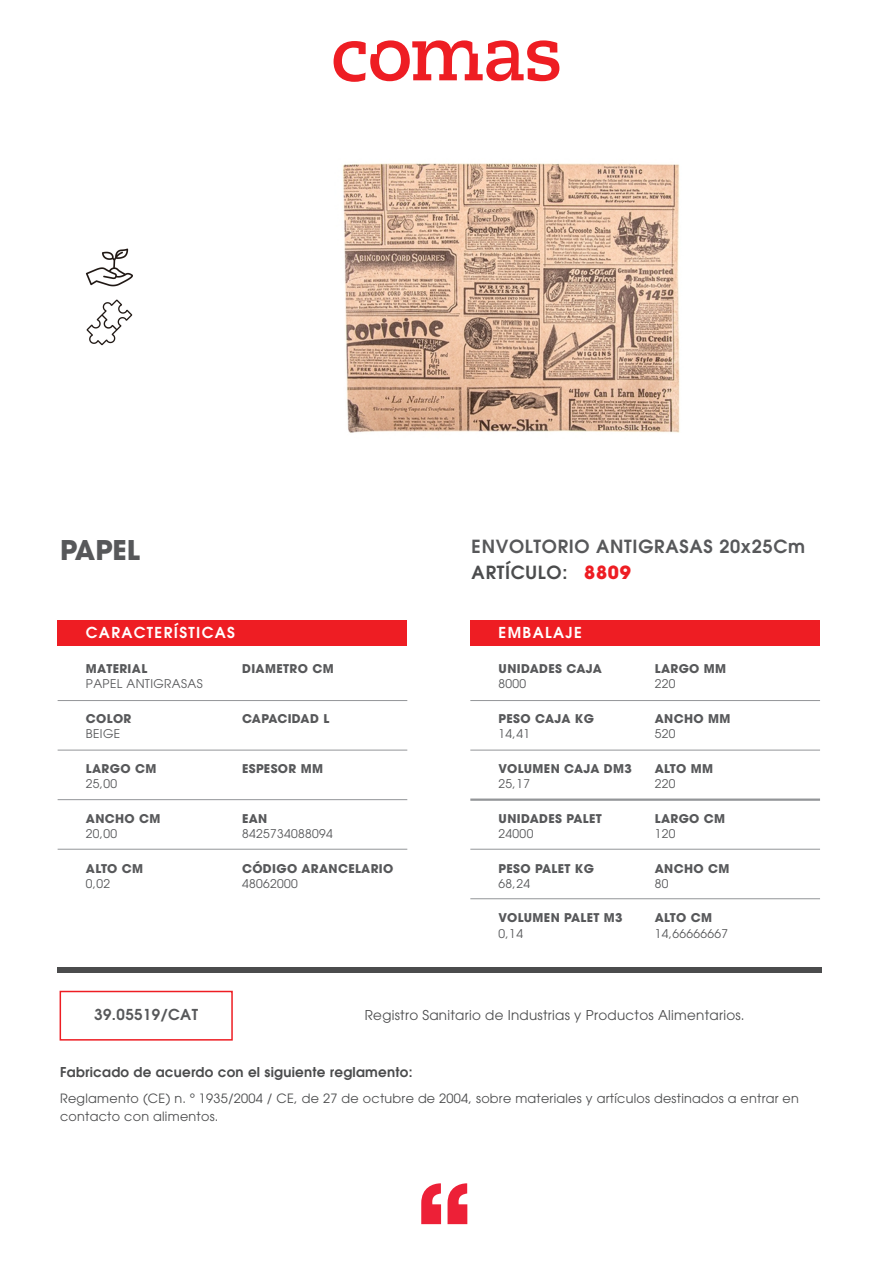
<style>
.page{position:relative;width:893px;height:1263px;background:#fff}
.page>*{position:absolute;margin:0;border:0;box-sizing:border-box;transform-origin:0 0}
.t1{font:700 27px "Avant Garde";color:#57585a}
.t2{font:600 18px/25.7px "Avant Garde";letter-spacing:.04em;color:#57585a}
.t3{font:600 15px "Avant Garde";letter-spacing:.09em;color:#fff}
.t4{font:600 15px "Avant Garde";letter-spacing:.03em;color:#57585a}
.t5{font:13.5px "Avant Garde";letter-spacing:.02em;color:#4b4c4d}
.t6{font:600 13.5px "Avant Garde";letter-spacing:.02em;color:#4b4c4d}
.t7{font:12.75px/18px "Avant Garde";letter-spacing:.02em;color:#4b4c4d}
.t8{font:700 12px "Avant Garde";letter-spacing:.03em;color:#57585a}
.t9{font:12px "Avant Garde";letter-spacing:.03em;color:#57585a}
.t10{font:700 12px "Avant Garde";letter-spacing:.01em;color:#57585a}
.s1{color:#4b4c4d}
.s2{font-weight:700;color:#ee1d23}
</style>
<div class="page">
<svg style="left:421px;top:1183px;width:20px;height:41px"></svg>
<svg style="left:448px;top:1183px;width:19px;height:41px"></svg>
<svg style="left:334px;top:40px;width:225px;height:42px"></svg>
<div style="left:58px;top:620px;width:349px;height:25px;background:#ee1d23"></div>
<div style="left:58px;top:967px;width:764px;height:6px;background:#4b4c4d"></div>
<hr style="left:58px;top:700px;width:349px;height:1px;background:#939598">
<hr style="left:58px;top:750px;width:349px;height:1px;background:#939598">
<hr style="left:58px;top:799px;width:349px;height:1px;background:#939598">
<hr style="left:58px;top:849px;width:349px;height:1px;background:#939598">
<div style="left:470px;top:620px;width:350px;height:25px;background:#ee1d23"></div>
<hr style="left:470px;top:700px;width:350px;height:1px;background:#939598">
<hr style="left:470px;top:750px;width:350px;height:1px;background:#939598">
<hr style="left:470px;top:798px;width:350px;height:3px;background:#939598">
<hr style="left:470px;top:849px;width:350px;height:1px;background:#939598">
<hr style="left:470px;top:898px;width:350px;height:1px;background:#939598">
<div style="left:60px;top:991px;width:173px;height:49px;border:2px solid #ee1d23"></div>
<img style="left:85px;top:248px;width:48px;height:98px">
<img style="left:342px;top:163px;width:338px;height:270px">
<h1 class="t1" style="left:60px;top:532px;width:81px">PAPEL</h1>
<h2 class="t2" style="left:472px;top:533px;width:335px">ENVOLTORIO ANTIGRASAS 20x25Cm<br><span class="s1">ARTÍCULO:</span> <span class="s2">8809</span></h2>
<p class="t3" style="left:86px;top:623px;width:151px">CARACTERÍSTICAS</p>
<p class="t8" style="left:86px;top:661px;width:63px">MATERIAL</p>
<p class="t9" style="left:86px;top:677px;width:118px">PAPEL ANTIGRASAS</p>
<p class="t8" style="left:242px;top:661px;width:93px">DIAMETRO CM</p>
<p class="t8" style="left:86px;top:711px;width:47px">COLOR</p>
<p class="t9" style="left:86px;top:727px;width:36px">BEIGE</p>
<p class="t8" style="left:86px;top:761px;width:72px">LARGO CM</p>
<p class="t9" style="left:86px;top:777px;width:33px">25,00</p>
<p class="t8" style="left:86px;top:810px;width:76px">ANCHO CM</p>
<p class="t9" style="left:86px;top:826px;width:33px">20,00</p>
<p class="t8" style="left:86px;top:860px;width:59px">ALTO CM</p>
<p class="t9" style="left:86px;top:876px;width:26px">0,02</p>
<p class="t10" style="left:242px;top:711px;width:89px">CAPACIDAD L</p>
<p class="t8" style="left:242px;top:761px;width:83px">ESPESOR MM</p>
<p class="t8" style="left:242px;top:810px;width:27px">EAN</p>
<p class="t9" style="left:242px;top:826px;width:92px">8425734088094</p>
<p class="t8" style="left:242px;top:860px;width:153px">CÓDIGO ARANCELARIO</p>
<p class="t9" style="left:242px;top:876px;width:57px">48062000</p>
<p class="t3" style="left:499px;top:623px;width:85px">EMBALAJE</p>
<p class="t8" style="left:499px;top:661px;width:105px">UNIDADES CAJA</p>
<p class="t9" style="left:499px;top:677px;width:29px">8000</p>
<p class="t8" style="left:499px;top:711px;width:97px">PESO CAJA KG</p>
<p class="t9" style="left:499px;top:727px;width:33px">14,41</p>
<p class="t8" style="left:499px;top:761px;width:135px">VOLUMEN CAJA DM3</p>
<p class="t9" style="left:499px;top:777px;width:33px">25,17</p>
<p class="t8" style="left:499px;top:810px;width:105px">UNIDADES PALET</p>
<p class="t9" style="left:499px;top:826px;width:36px">24000</p>
<p class="t8" style="left:499px;top:860px;width:97px">PESO PALET KG</p>
<p class="t9" style="left:499px;top:876px;width:33px">68,24</p>
<p class="t8" style="left:499px;top:910px;width:126px">VOLUMEN PALET M3</p>
<p class="t9" style="left:499px;top:926px;width:26px">0,14</p>
<p class="t8" style="left:655px;top:661px;width:73px">LARGO MM</p>
<p class="t9" style="left:655px;top:677px;width:22px">220</p>
<p class="t8" style="left:655px;top:711px;width:77px">ANCHO MM</p>
<p class="t9" style="left:655px;top:727px;width:22px">520</p>
<p class="t8" style="left:655px;top:761px;width:60px">ALTO MM</p>
<p class="t9" style="left:655px;top:777px;width:22px">220</p>
<p class="t8" style="left:655px;top:810px;width:72px">LARGO CM</p>
<p class="t9" style="left:655px;top:826px;width:22px">120</p>
<p class="t8" style="left:655px;top:860px;width:76px">ANCHO CM</p>
<p class="t9" style="left:655px;top:876px;width:15px">80</p>
<p class="t8" style="left:655px;top:910px;width:59px">ALTO CM</p>
<p class="t9" style="left:655px;top:926px;width:75px">14,66666667</p>
<p class="t4" style="left:94px;top:1005px;width:105px">39.05519/CAT</p>
<p class="t5" style="left:365px;top:1007px;width:381px">Registro Sanitario de Industrias y Productos Alimentarios.</p>
<p class="t6" style="left:60px;top:1063px;width:354px">Fabricado de acuerdo con el siguiente reglamento:</p>
<p class="t7" style="left:60px;top:1090px;width:740px">Reglamento (CE) n. º 1935/2004 / CE, de 27 de octubre de 2004, sobre materiales y artículos destinados a entrar en contacto con alimentos.</p>
</div>
